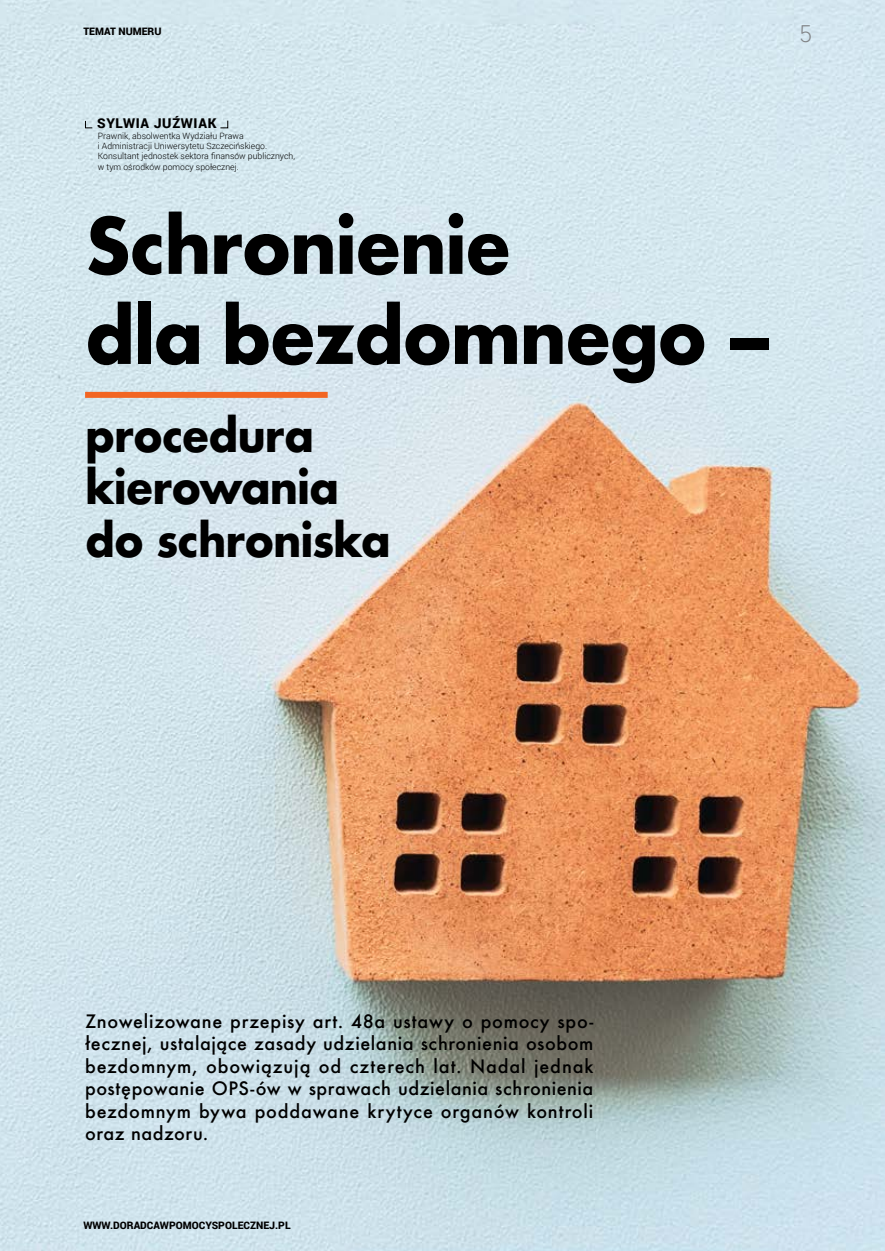
<style>
.page{position:relative;width:885px;height:1251px;background:#fff}
.page>*{position:absolute;margin:0;border:0;box-sizing:border-box;transform-origin:0 0}
.t1{font:700 75px/90px "Futura";letter-spacing:-.025em;color:#000;scale:.95 1}
.t2{font:700 45px/52.5px "Futura";letter-spacing:-.025em;color:#000;scale:.95 1}
.t3{font:300 24px "Geomanist";color:#808285}
.t4{font:500 18px/22.5px "Futura";letter-spacing:.045em;color:#000;text-align:justify}
.t5{font:900 13.5px "Roboto";letter-spacing:.05em;color:#000}
.t6{font:900 10.2px "Roboto";color:#000}
.t7{font:300 8.7px/10.4px "Roboto";color:#000}
</style>
<div class="page">
<img style="left:0;top:0;width:884px;height:1250px">
<svg style="left:85px;top:120px;width:8px;height:9px"></svg>
<svg style="left:220px;top:120px;width:8px;height:9px"></svg>
<div style="left:85px;top:392px;width:242px;height:6px;background:#f26522"></div>
<p class="t6" style="left:83px;top:24px;width:80px">TEMAT NUMERU</p>
<p class="t5" style="left:97px;top:114px;width:121px">SYLWIA JUŹWIAK</p>
<p class="t7" style="left:98px;top:130px;width:199px">Prawnik, absolwentka Wydziału Prawa<br>i Administracji Uniwersytetu Szczecińskiego.<br>Konsultant jednostek sektora finansów publicznych, w tym ośrodków pomocy społecznej.</p>
<h1 class="t1" style="left:85px;top:200px;width:726px">Schronienie<br>dla bezdomnego –</h1>
<h2 class="t2" style="left:85px;top:408px;width:323px">procedura kierowania do schroniska</h2>
<h3 class="t3" style="left:799px;top:19px;width:14px">5</h3>
<p class="t4" style="left:85px;top:1009px;width:510px">Znowelizowane przepisy art. 48a ustawy o pomocy spo&shy;łecznej, ustalające zasady udzielania schronienia osobom bezdomnym, obowiązują od czterech lat. Nadal jednak postępowanie OPS-ów w sprawach udzielania schronienia bezdomnym bywa poddawane krytyce organów kontroli oraz nadzoru.</p>
<p class="t6" style="left:83px;top:1218px;width:209px">WWW.DORADCAWPOMOCYSPOLECZNEJ.PL</p>
</div>
